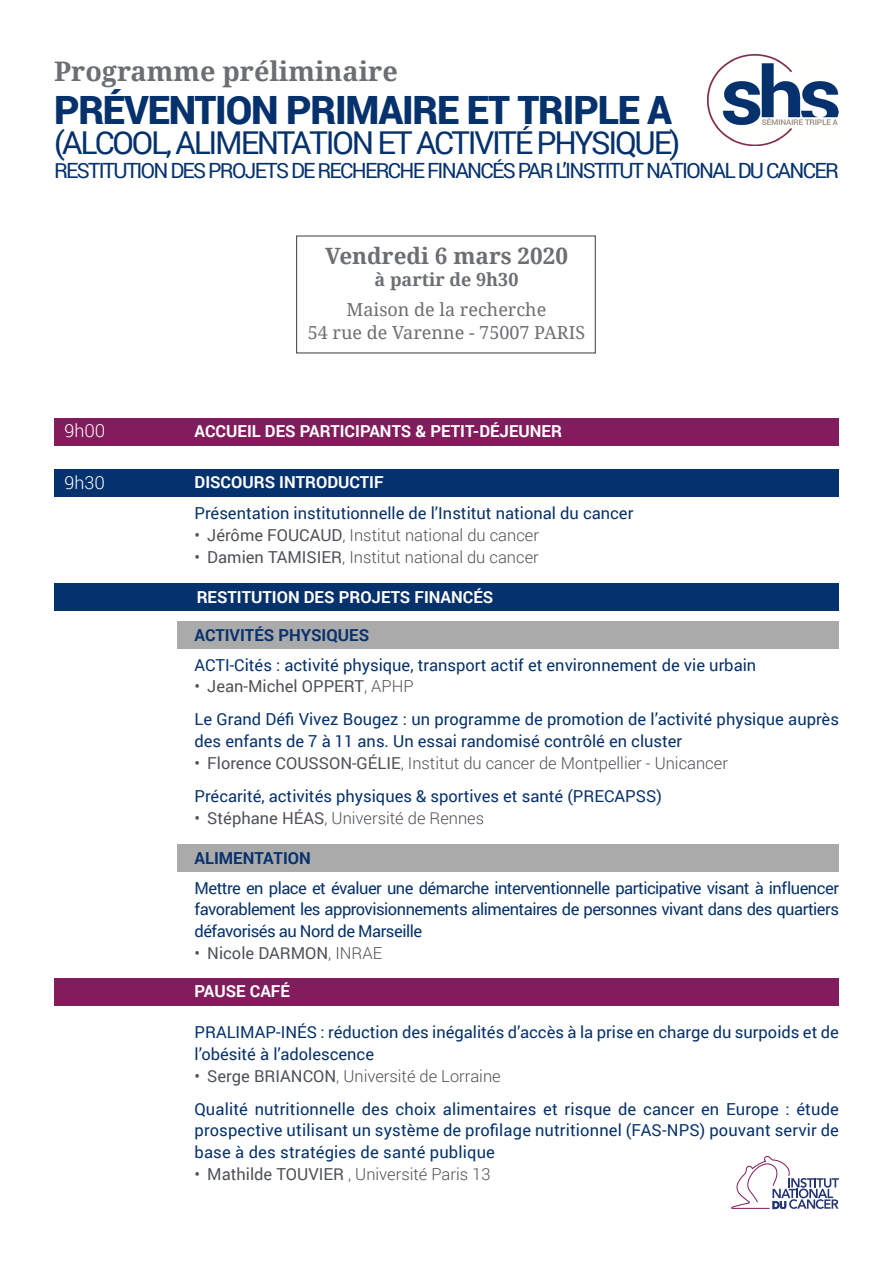
<style>
.page{position:relative;width:893px;height:1263px;background:#fff}
.page>*{position:absolute;margin:0;border:0;box-sizing:border-box;transform-origin:0 0}
.t1{font:900 39px "Roboto";letter-spacing:-.03em;color:#05316c}
.t2{font:31.5px "Roboto";letter-spacing:-.07em;color:#05316c}
.t3{font:700 27px "Droid Serif";color:#6c6f72}
.t4{font:700 22.5px "Droid Serif";color:#6c6f72}
.t5{font:21px "Roboto";letter-spacing:-.08em;color:#05316c}
.t6{font:18px "Droid Serif";color:#6c6f72}
.t7{font:700 18px "Droid Serif";color:#6c6f72}
.t8{font:300 18px "Roboto";color:#fff}
.t9{font:16.5px/21.8px "Roboto";color:#05316c}
.t10{font:300 16.5px "Roboto";color:#4e5256}
.t11{font:700 16.5px "Roboto";color:#fff}
.t12{font:16.5px "Roboto";color:#4e5256}
.t13{font:700 16.5px "Roboto";color:#05316c}
.s1{color:#831c5c}
.s2{color:#05316c}
.s3{font-weight:400}
.s4{font-weight:300}
</style>
<div class="page">
<img style="left:708px;top:54px;width:131px;height:92px">
<div style="left:54px;top:583px;width:785px;height:28px;background:#05316c"></div>
<div style="left:54px;top:418px;width:785px;height:27px;background:#831c5c"></div>
<div style="left:54px;top:469px;width:785px;height:27px;background:#05316c"></div>
<div style="left:178px;top:621px;width:661px;height:27px;background:#abaaab"></div>
<div style="left:54px;top:978px;width:785px;height:28px;background:#831c5c"></div>
<div style="left:178px;top:844px;width:661px;height:28px;background:#abaaab"></div>
<svg style="left:731px;top:1156px;width:108px;height:53px"></svg>
<p class="t3" style="left:54px;top:52px;width:345px">Programme préliminaire</p>
<p class="t1" style="left:54px;top:83px;width:619px">PRÉVENTION PRIMAIRE ET TRIPLE A</p>
<p class="t2" style="left:54px;top:121px;width:628px">(ALCOOL, ALIMENTATION ET ACTIVITÉ PHYSIQUE)</p>
<p class="t5" style="left:54px;top:156px;width:786px">RESTITUTION DES PROJETS DE RECHERCHE FINANCÉS PAR L’INSTITUT NATIONAL DU CANCER</p>
<p class="t8" style="left:54px;top:418px;width:53px"><span class="s1">0</span>9h00</p>
<p class="t8" style="left:54px;top:470px;width:52px"><span class="s2">0</span>9h30</p>
<p class="t4" style="left:325px;top:240px;width:244px">Vendredi 6 mars 2020</p>
<p class="t7" style="left:375px;top:267px;width:145px">à partir de 9h30</p>
<p class="t6" style="left:347px;top:298px;width:201px">Maison de la recherche</p>
<p class="t6" style="left:308px;top:320px;width:279px">54 rue de Varenne - 75007 PARIS</p>
<p class="t11" style="left:195px;top:420px;width:369px">ACCUEIL DES PARTICIPANTS &amp; PETIT-DÉJEUNER</p>
<p class="t11" style="left:195px;top:471px;width:191px">DISCOURS INTRODUCTIF</p>
<p class="t9" style="left:195px;top:502px;width:440px">Présentation institutionnelle de l’Institut national du cancer</p>
<p class="t10" style="left:195px;top:523px;width:346px"><span class="s3">• Jérôme FOUCAUD</span>, Institut national du cancer</p>
<p class="t10" style="left:195px;top:545px;width:346px"><span class="s3">• Damien TAMISIER</span>, Institut national du cancer</p>
<p class="t11" style="left:197px;top:585px;width:298px">RESTITUTION DES PROJETS FINANCÉS</p>
<p class="t13" style="left:195px;top:623px;width:176px">ACTIVITÉS PHYSIQUES</p>
<p class="t9" style="left:195px;top:653px;width:563px">ACTI-Cités : activité physique, transport actif et environnement de vie urbain</p>
<p class="t12" style="left:195px;top:675px;width:221px">• Jean-Michel OPPERT<span class="s4">, APHP</span></p>
<p class="t9" style="left:195px;top:708px;width:646px">Le Grand Défi Vivez Bougez : un programme de promotion de l’activité physique auprès des enfants de 7 à 11 ans. Un essai randomisé contrôlé en cluster</p>
<p class="t10" style="left:195px;top:751px;width:535px"><span class="s3">• Florence COUSSON-GÉLIE</span>, Institut du cancer de Montpellier - Unicancer</p>
<p class="t9" style="left:195px;top:784px;width:469px">Précarité, activités physiques &amp; sportives et santé (PRECAPSS)</p>
<p class="t10" style="left:195px;top:806px;width:291px"><span class="s3">• Stéphane HÉAS</span>, Université de Rennes</p>
<p class="t13" style="left:195px;top:847px;width:118px">ALIMENTATION</p>
<p class="t9" style="left:195px;top:877px;width:646px;line-height:21.3px;text-align:justify">Mettre en place et évaluer une démarche interventionnelle participative visant à influencer favorablement les approvisionnements alimentaires de personnes vivant dans des quartiers défavorisés au Nord de Marseille</p>
<p class="t12" style="left:195px;top:941px;width:189px">• Nicole DARMON<span class="s4">, INRAE</span></p>
<p class="t11" style="left:195px;top:980px;width:97px">PAUSE CAFÉ</p>
<p class="t9" style="left:195px;top:1021px;width:646px">PRALIMAP-INÉS : réduction des inégalités d’accès à la prise en charge du surpoids et de l’obésité à l’adolescence</p>
<p class="t10" style="left:195px;top:1064px;width:308px"><span class="s3">• Serge BRIANCON</span>, Université de Lorraine</p>
<p class="t9" style="left:195px;top:1097px;width:646px;text-align:justify">Qualité nutritionnelle des choix alimentaires et risque de cancer en Europe : étude prospective utilisant un système de profilage nutritionnel (FAS-NPS) pouvant servir de base à des stratégies de santé publique</p>
<p class="t10" style="left:195px;top:1162px;width:297px"><span class="s3">• Mathilde TOUVIER</span> , Université Paris 13</p>
</div>
